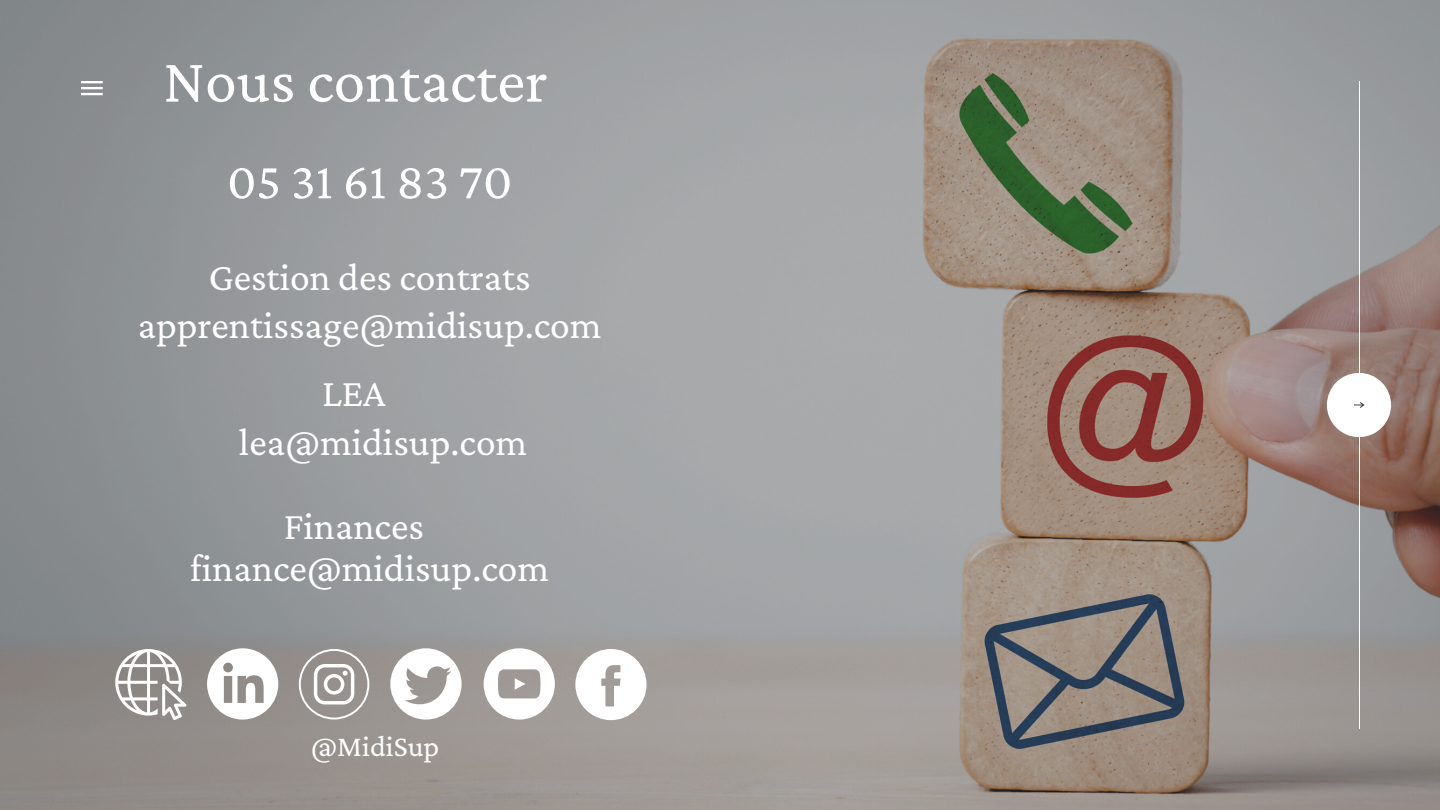
<style>
.page{position:relative;width:1440px;height:810px;background:#fff}
.page>*{position:absolute;margin:0;border:0;box-sizing:border-box;transform-origin:0 0}
.t1{font:63.6px "Crimson Pro";color:#fff}
.t2{font:52.2px "Crimson Pro";color:#fff}
.t3{font:39.6px/48.2px "Crimson Pro";color:#fff}
.t4{font:39.5px/48.1px "Crimson Pro";color:#fff;text-align:center}
.t5{font:30px "Crimson Pro";color:#fff}
</style>
<div class="page">
<img style="left:0;top:0;width:1440px;height:810px">
<hr style="left:81px;top:93px;width:22px;height:2px;background:#fff">
<hr style="left:81px;top:87px;width:22px;height:2px;background:#fff">
<hr style="left:81px;top:81px;width:22px;height:2px;background:#fff">
<hr style="left:1359px;top:81px;width:1px;height:648px;background:#fff">
<div style="left:1327px;top:373px;width:64px;height:64px;background:#fff;border-radius:50%"></div>
<svg style="left:1354px;top:402px;width:10px;height:6px"></svg>
<svg style="left:575px;top:649px;width:72px;height:71px"></svg>
<svg style="left:207px;top:648px;width:71px;height:72px"></svg>
<svg style="left:484px;top:648px;width:71px;height:72px"></svg>
<svg style="left:390px;top:648px;width:72px;height:72px"></svg>
<svg style="left:115px;top:649px;width:71px;height:71px"></svg>
<svg style="left:299px;top:649px;width:70px;height:71px"></svg>
<h1 class="t1" style="left:163px;top:45px;width:386px">Nous contacter</h1>
<h2 class="t2" style="left:227px;top:152px;width:287px">05 31 61 83 70</h2>
<p class="t4" style="left:138px;top:253px;width:465px">Gestion des contrats apprentissage@midisup.com</p>
<p class="t3" style="left:239px;top:369px;width:290px;text-indent:83px">LEA lea@midisup.com</p>
<p class="t3" style="left:190px;top:504px;width:361px;line-height:42.7px;text-indent:94px">Finances finance@midisup.com</p>
<p class="t5" style="left:311px;top:730px;width:130px">@MidiSup</p>
</div>
